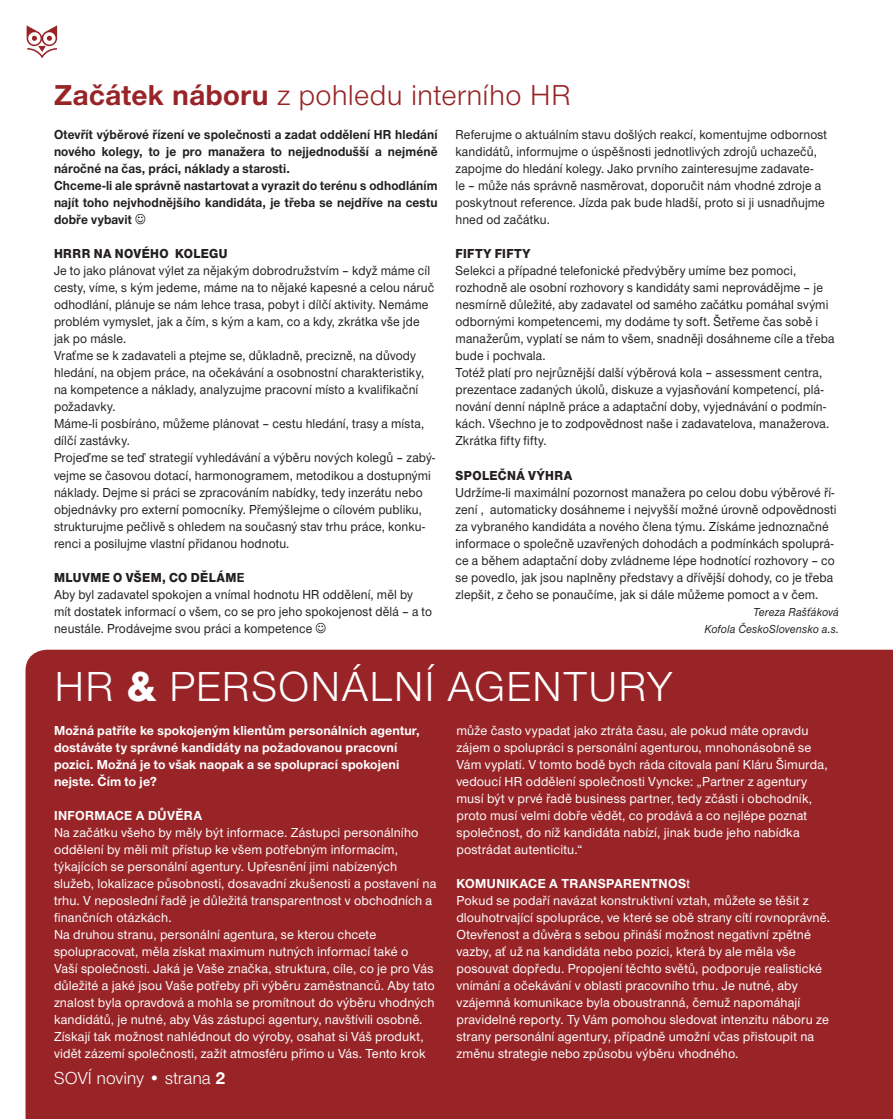
<style>
.page{position:relative;width:893px;height:1119px;background:#fff}
.page>*{position:absolute;margin:0;border:0;box-sizing:border-box;transform-origin:0 0}
.t1{font:43.5px "Nimbus Sans Novus TOT";letter-spacing:.025em;color:#fff}
.t2{font:29.85px "Nimbus Sans Novus TOT";letter-spacing:.01em;color:#982427}
.t3{font:18px "Nimbus Sans Novus TOT";color:#fff}
.t4{font:500 13.5px/17px "Nimbus Sans Novus TOT";letter-spacing:.01em;color:#231f20;scale:.94 1}
.t5{font:500 13.5px/17px "Nimbus Sans Novus TOT";letter-spacing:.01em;color:#fff}
.t6{font:700 13.5px/17px "Nimbus Sans Novus TOT";letter-spacing:.01em;color:#231f20;scale:.94 1}
.t7{font:700 13.5px/17px "Nimbus Sans Novus TOT";letter-spacing:.01em;color:#fff}
.t8{font:13.5px "Nimbus Sans Novus TOT Hea";letter-spacing:.03em;color:#231f20;scale:.94 1}
.t9{font:700 13.5px "Nimbus Sans Novus TOT";letter-spacing:.03em;color:#fff}
.t10{font:12px/17px "Nimbus Sans Novus TOT Med Ita";letter-spacing:.015em;color:#231f20;text-align:right;scale:.94 1}
.s1{font-weight:700}
.s2{font-family:"Nimbus Sans Novus TOT";font-weight:700}
.s3{font-family:"Nimbus Sans Novus TOT Hea"}
</style>
<div class="page">
<div style="left:26px;top:649px;width:867px;height:469px;background:#982427"></div>
<svg style="left:27px;top:25px;width:30px;height:33px"></svg>
<h2 class="t2" style="left:54px;top:83px;width:519px"><span class="s1">Začátek náboru</span> z pohledu interního HR</h2>
<p class="t6" style="left:54px;top:127px;width:409px">Otevřít výběrové řízení ve společnosti a zadat oddělení HR hledání nového kolegy, to je pro manažera to nejjednodušší a nejméně náročné na čas, práci, náklady a starosti.<br>Chceme-li ale správně nastartovat a vyrazit do terénu s odhodláním najít toho nejvhodnějšího kandidáta, je třeba se nejdříve na cestu dobře vybavit</p>
<p class="t8" style="left:54px;top:248px;width:186px">HRRR NA NOVÉHO KOLEGU</p>
<p class="t4" style="left:54px;top:263px;width:407px">Je to jako plánovat výlet za nějakým dobrodružstvím – když máme cíl cesty, víme, s kým jedeme, máme na to nějaké kapesné a celou náruč odhodlání, plánuje se nám lehce trasa, pobyt i dílčí aktivity. Nemáme problém vymyslet, jak a čím, s kým a kam, co a kdy, zkrátka vše jde jak po másle.<br>Vraťme se k zadavateli a ptejme se, důkladně, precizně, na důvody hledání, na objem práce, na očekávání a osobnostní charakteristiky, na kompetence a náklady, analyzujme pracovní místo a kvalifikační požadavky.<br>Máme-li posbíráno, můžeme plánovat – cestu hledání, trasy a místa, dílčí zastávky.<br>Projeďme se teď strategií vyhledávání a výběru nových kolegů – zabý&shy;vejme se časovou dotací, harmonogramem, metodikou a dostupnými náklady. Dejme si práci se zpracováním nabídky, tedy inzerátu nebo objednávky pro externí pomocníky. Přemýšlejme o cílovém publiku, strukturujme pečlivě s ohledem na současný stav trhu práce, konku&shy;renci a posilujme vlastní přidanou hodnotu.</p>
<p class="t8" style="left:54px;top:571px;width:204px">MLUVME O VŠEM, CO DĚLÁM<span class="s2">E</span></p>
<p class="t4" style="left:54px;top:586px;width:404px">Aby byl zadavatel spokojen a vnímal hodnotu HR oddělení, měl by mít dostatek informací o všem, co se pro jeho spokojenost dělá – a to neustále. Prodávejme svou práci a kompetence</p>
<p class="t4" style="left:455px;top:127px;width:397px">Referujme o aktuálním stavu došlých reakcí, komentujme odbornost kandidátů, informujme o úspěšnosti jednotlivých zdrojů uchazečů, zapojme do hledání kolegy. Jako prvního zainteresujme zadavate-<br>le – může nás správně nasměrovat, doporučit nám vhodné zdroje a poskytnout reference. Jízda pak bude hladší, proto si ji usnadňujme hned od začátku.</p>
<p class="t8" style="left:456px;top:248px;width:81px">FIFTY FIFTY</p>
<p class="t4" style="left:455px;top:263px;width:405px">Selekci a případné telefonické předvýběry umíme bez pomoci, rozhodně ale osobní rozhovory s kandidáty sami neprovádějme – je nesmírně důležité, aby zadavatel od samého začátku pomáhal svými odbornými kompetencemi, my dodáme ty soft. Šetřeme čas sobě i manažerům, vyplatí se nám to všem, snadněji dosáhneme cíle a třeba bude i pochvala.<br>Totéž platí pro nejrůznější další výběrová kola – assessment centra, prezentace zadaných úkolů, diskuze a vyjasňování kompetencí, plá&shy;nování denní náplně práce a adaptační doby, vyjednávání o podmín&shy;kách. Všechno je to zodpovědnost naše i zadavatelova, manažerova.<br>Zkrátka fifty fifty.</p>
<p class="t8" style="left:456px;top:469px;width:126px">SPOLEČNÁ VÝHRA</p>
<p class="t4" style="left:455px;top:484px;width:407px">Udržíme-li maximální pozornost manažera po celou dobu výběrové ří&shy;zení , automaticky dosáhneme i nejvyšší možné úrovně odpovědnosti za vybraného kandidáta a nového člena týmu. Získáme jednoznačné informace o společně uzavřených dohodách a podmínkách spoluprá&shy;ce a během adaptační doby zvládneme lépe hodnotící rozhovory – co se povedlo, jak jsou naplněny představy a dřívější dohody, co je třeba zlepšit, z čeho se ponaučíme, jak si dále můžeme pomoct a v čem.</p>
<p class="t10" style="left:704px;top:604px;width:145px">Tereza Rašťáková<br>Kofola ČeskoSlovensko a.s.</p>
<h1 class="t1" style="left:55px;top:669px;width:619px">HR <span class="s3">&amp;</span> PERSONÁLNÍ AGENTURY</h1>
<p class="t7" style="left:54px;top:722px;width:367px">Možná patříte ke spokojeným klientům personálních agentur, dostáváte ty správné kandidáty na požadovanou pracovní pozici. Možná je to však naopak a se spoluprací spokojeni nejste. Čím to je?</p>
<p class="t9" style="left:54px;top:810px;width:150px">INFORMACE A DŮVĚRA</p>
<p class="t5" style="left:54px;top:825px;width:384px">Na začátku všeho by měly být informace. Zástupci personálního oddělení by měli mít přístup ke všem potřebným informacím, týkajících se personální agentury. Upřesnění jimi nabízených služeb, lokalizace působnosti, dosavadní zkušenosti a postavení na trhu. V neposlední řadě je důležitá transparentnost v obchodních a finančních otázkách.<br>Na druhou stranu, personální agentura, se kterou chcete spolupracovat, měla získat maximum nutných informací také o<br>Vaší společnosti. Jaká je Vaše značka, struktura, cíle, co je pro Vás důležité a jaké jsou Vaše potřeby při výběru zaměstnanců. Aby tato znalost byla opravdová a mohla se promítnout do výběru vhodných kandidátů, je nutné, aby Vás zástupci agentury, navštívili osobně.<br>Získají tak možnost nahlédnout do výroby, osahat si Váš produkt, vidět zázemí společnosti, zažít atmosféru přímo u Vás. Tento krok</p>
<h3 class="t3" style="left:54px;top:1070px;width:173px">SOVÍ noviny • strana <span class="s1">2</span></h3>
<p class="t5" style="left:456px;top:723px;width:373px">může často vypadat jako ztráta času, ale pokud máte opravdu zájem o spolupráci s personální agenturou, mnohonásobně se Vám vyplatí. V tomto bodě bych ráda citovala paní Kláru Šimurda, vedoucí HR oddělení společnosti Vyncke: „Partner z agentury musí být v prvé řadě business partner, tedy zčásti i obchodník, proto musí velmi dobře vědět, co prodává a co nejlépe poznat společnost, do níž kandidáta nabízí, jinak bude jeho nabídka postrádat autenticitu.“</p>
<p class="t5" style="left:456px;top:876px;width:375px"><span class="s1">KOMUNIKACE A TRANSPARENTNOS</span>t<br>Pokud se podaří navázat konstruktivní vztah, můžete se těšit z dlouhotrvající spolupráce, ve které se obě strany cítí rovnoprávně.<br>Otevřenost a důvěra s sebou přináší možnost negativní zpětné vazby, ať už na kandidáta nebo pozici, která by ale měla vše posouvat dopředu. Propojení těchto světů, podporuje realistické vnímání a očekávání v oblasti pracovního trhu. Je nutné, aby vzájemná komunikace byla oboustranná, čemuž napomáhají pravidelné reporty. Ty Vám pomohou sledovat intenzitu náboru ze strany personální agentury, případně umožní včas přistoupit na změnu strategie nebo způsobu výběru vhodného.</p>
</div>
